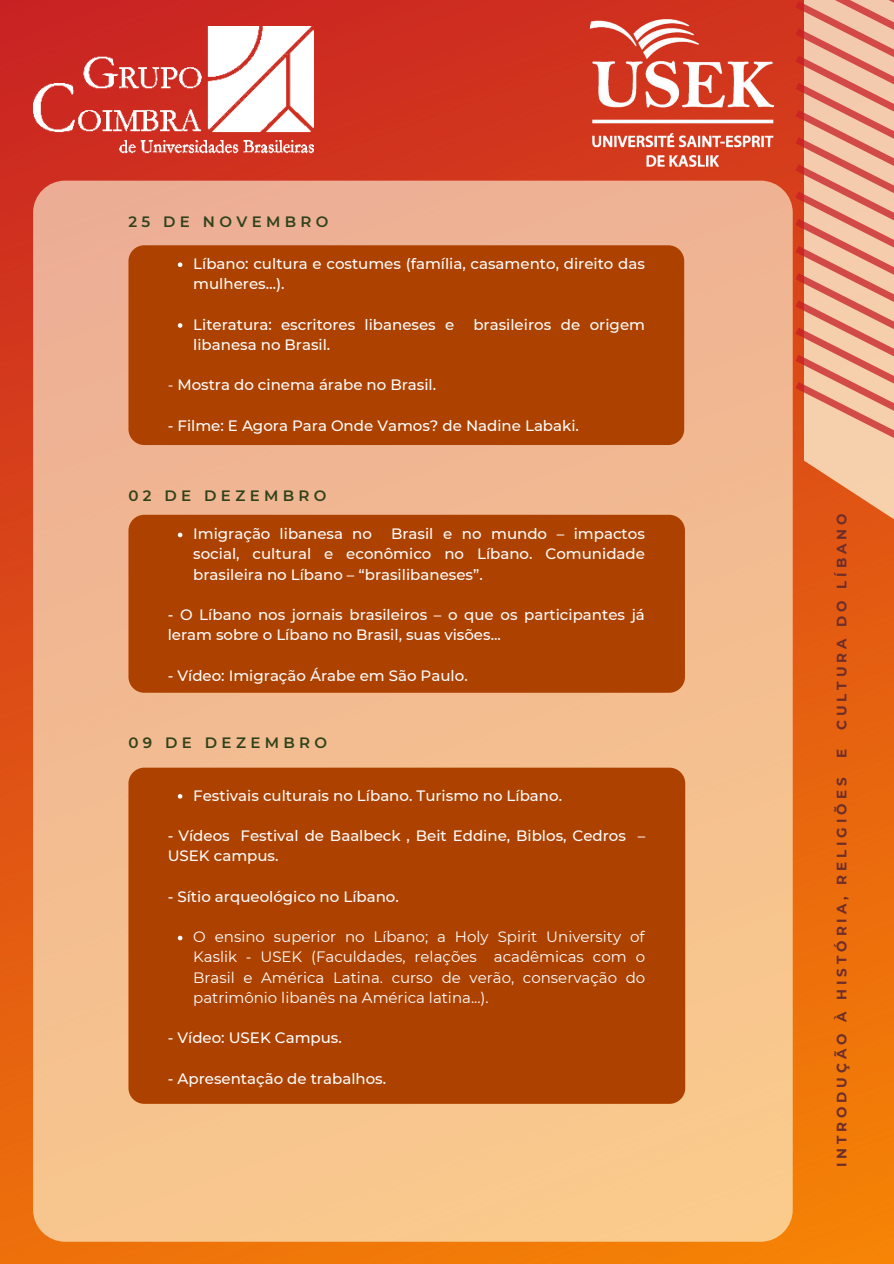
<style>
.page{position:relative;width:894px;height:1264px;background:#fff}
.page>*{position:absolute;margin:0;border:0;box-sizing:border-box;transform-origin:0 0}
.t1{font:500 15px/20.2px "Montserrat";color:#fdfdfe}
.t2{font:15px/20.2px "Montserrat";color:#fdfdfe;text-align:justify}
.t3{font:600 15px "Montserrat";letter-spacing:.29em;color:#2f431b}
.t4{font:700 13.5px "Montserrat";letter-spacing:.29em;color:#6c2e2a}
.s1{font-weight:400}
</style>
<div class="page">
<img style="left:0;top:0;width:893px;height:1263px">
<div style="left:33px;top:181px;width:759px;height:1060px;background:linear-gradient(to right,#f2b991,#f5c08f);border-radius:32px"></div>
<div style="left:128px;top:245px;width:556px;height:200px;background:#ad4200;border-radius:16px"></div>
<svg style="left:178px;top:262px;width:4px;height:5px"></svg>
<svg style="left:178px;top:323px;width:4px;height:5px"></svg>
<div style="left:128px;top:515px;width:556px;height:177px;background:#ad4200;border-radius:16px"></div>
<svg style="left:178px;top:532px;width:4px;height:5px"></svg>
<div style="left:128px;top:767px;width:557px;height:336px;background:#ad4200;border-radius:16px"></div>
<svg style="left:178px;top:794px;width:4px;height:4px"></svg>
<svg style="left:178px;top:935px;width:4px;height:5px"></svg>
<svg style="left:795px;top:0;width:98px;height:670px;background:#e78d68"></svg>
<img style="left:33px;top:26px;width:280px;height:127px">
<img style="left:567px;top:4px;width:222px;height:176px">
<p class="t3" style="left:128px;top:212px;width:201px">25 DE NOVEMBRO</p>
<p class="t1" style="left:193px;top:253px;width:453px">Líbano: cultura e costumes (família, casamento, direito das mulheres…).</p>
<p class="t1" style="left:193px;top:314px;width:262px">Literatura: escritores libaneses e</p>
<p class="t1" style="left:473px;top:314px;width:173px">brasileiros de origem</p>
<p class="t1" style="left:193px;top:334px;width:139px">libanesa no Brasil.</p>
<p class="t1" style="left:168px;top:375px;width:270px"><span class="s1">-</span> Mostra do cinema árabe no Brasil.</p>
<p class="t1" style="left:168px;top:415px;width:413px">- Filme: E Agora Para Onde Vamos? de Nadine Labaki.</p>
<p class="t3" style="left:128px;top:486px;width:199px">02 DE DEZEMBRO</p>
<p class="t1" style="left:193px;top:523px;width:453px;text-align:justify;text-indent:198px">Brasil e no mundo – impactos social, cultural e econômico no Líbano. Comunidade brasileira no Líbano – “brasilibaneses”.</p>
<p class="t1" style="left:168px;top:604px;width:478px">- O Líbano nos jornais brasileiros – o que os participantes já leram sobre o Líbano no Brasil, suas visões...</p>
<p class="t1" style="left:168px;top:665px;width:301px">- Vídeo: Imigração Árabe em São Paulo.</p>
<p class="t1" style="left:193px;top:523px;width:180px">Imigração libanesa no</p>
<p class="t3" style="left:128px;top:733px;width:200px">09 DE DEZEMBRO</p>
<p class="t1" style="left:193px;top:785px;width:370px">Festivais culturais no Líbano. Turismo no Líbano.</p>
<p class="t1" style="left:168px;top:825px;width:479px">- Vídeos Festival de Baalbeck , Beit Eddine, Biblos, Cedros –<br>USEK campus.</p>
<p class="t1" style="left:168px;top:886px;width:233px">- Sítio arqueológico no Líbano.</p>
<p class="t2" style="left:193px;top:926px;width:453px">O ensino superior no Líbano; a Holy Spirit University of Kaslik - USEK (Faculdades, relações acadêmicas com o Brasil e América Latina. curso de verão, conservação do patrimônio libanês na América latina...).</p>
<p class="t1" style="left:168px;top:1027px;width:176px">- Vídeo: USEK Campus.</p>
<p class="t1" style="left:168px;top:1068px;width:220px">- Apresentação de trabalhos.</p>
<p class="t4" style="left:833px;top:730px;width:218px;rotate:-90deg">CULTURA DO LÍBANO</p>
<p class="t4" style="left:833px;top:758px;width:11px;rotate:-90deg">E</p>
<p class="t4" style="left:833px;top:1167px;width:391px;rotate:-90deg">INTRODUÇÃO À HISTÓRIA, RELIGIÕES</p>
</div>
